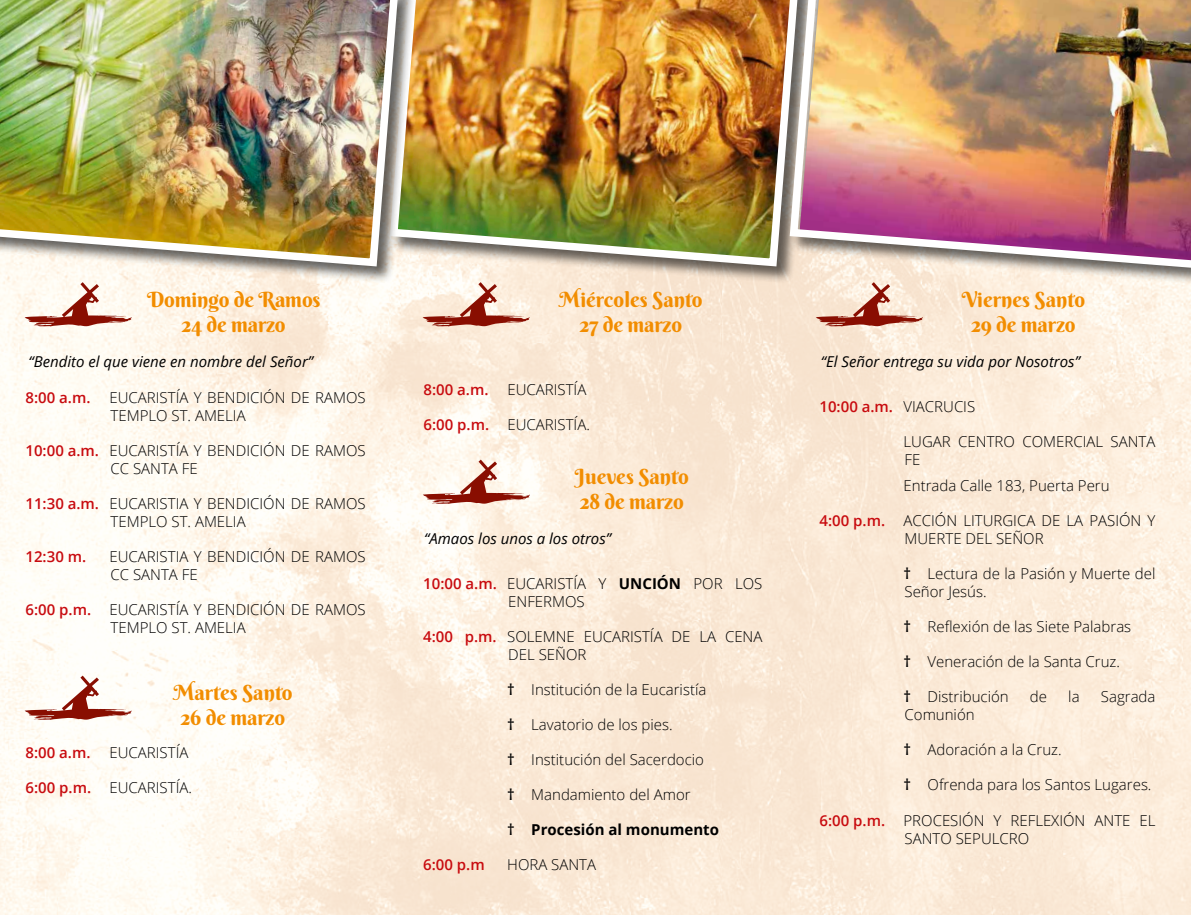
<style>
.page{position:relative;width:1191px;height:915px;background:#fff}
.page>*{position:absolute;margin:0;border:0;box-sizing:border-box;transform-origin:0 0}
.t1{font:21px/25.2px "Berkshire Swash";letter-spacing:-.01em;color:#f28d00;text-align:center}
.t2{font:300 15px/18px "Open Sans";color:#000}
.t3{font:italic 15px "Open Sans";color:#000}
.t4{font:600 15px "Open Sans";color:#c80b0f}
.t5{font:700 15px "Open Sans";color:#000}
.s1{font-weight:600;color:#c80b0f}
.s2{font-weight:700}
.s3{font-weight:600}
.s4{font-weight:300;color:#000}
</style>
<div class="page">
<img style="left:0;top:283px;width:1191px;height:631px">
<div style="left:389px;top:0;width:428px;height:283px;background:#000;opacity:.6"></div>
<img style="left:418px;top:0;width:367px;height:270px">
<div style="left:0;top:0;width:418px;height:284px;background:#000;opacity:.6"></div>
<img style="left:0;top:0;width:405px;height:270px">
<svg style="left:423px;top:459px;width:107px;height:44px"></svg>
<svg style="left:815px;top:287px;width:107px;height:39px;background:#daac9c"></svg>
<svg style="left:25px;top:282px;width:107px;height:44px"></svg>
<svg style="left:25px;top:675px;width:107px;height:44px"></svg>
<svg style="left:422px;top:282px;width:107px;height:44px;background:#dfb7a9"></svg>
<div style="left:789px;top:0;width:402px;height:287px;background:#000;opacity:.6"></div>
<img style="left:785px;top:0;width:406px;height:273px">
<h1 class="t1" style="left:147px;top:286px;width:175px">Domingo de Ramos<br>24 de marzo</h1>
<p class="t3" style="left:28px;top:351px;width:286px">“Bendito el que viene en nombre del Señor”</p>
<p class="t4" style="left:26px;top:387px;width:67px">8:00 a.m.</p>
<p class="t2" style="left:110px;top:388px;width:258px">EUCARISTÍA Y BENDICIÓN DE RAMOS<br>TEMPLO ST. AMELIA</p>
<p class="t2" style="left:111px;top:441px;width:257px;text-indent:-85px"><span class="s1">10:00 a.m.</span> EUCARISTÍA Y BENDICIÓN DE RAMOS<br>CC SANTA FE</p>
<p class="t2" style="left:111px;top:494px;width:257px;text-indent:-85px"><span class="s1">11:30 a.m.</span> EUCARISTIA Y BENDICIÓN DE RAMOS<br>TEMPLO ST. AMELIA</p>
<p class="t4" style="left:26px;top:546px;width:62px">12:30 m.</p>
<p class="t2" style="left:110px;top:547px;width:258px">EUCARISTIA Y BENDICIÓN DE RAMOS<br>CC SANTA FE</p>
<p class="t2" style="left:111px;top:600px;width:257px;text-indent:-85px"><span class="s1">6:00 p.m.</span> EUCARISTÍA Y BENDICIÓN DE RAMOS<br>TEMPLO ST. AMELIA</p>
<h1 class="t1" style="left:173px;top:679px;width:121px">Martes Santo<br>26 de marzo</h1>
<p class="t4" style="left:26px;top:741px;width:67px">8:00 a.m.</p>
<p class="t2" style="left:110px;top:742px;width:80px">EUCARISTÍA</p>
<p class="t2" style="left:26px;top:777px;width:168px"><span class="s1">6:00 p.m.</span> EUCARISTÍA.</p>
<h1 class="t1" style="left:559px;top:286px;width:145px">Miércoles Santo<br>27 de marzo</h1>
<p class="t4" style="left:423px;top:379px;width:67px">8:00 a.m.</p>
<p class="t2" style="left:507px;top:380px;width:80px">EUCARISTÍA</p>
<p class="t2" style="left:423px;top:415px;width:168px"><span class="s1">6:00 p.m.</span> EUCARISTÍA.</p>
<h1 class="t1" style="left:575px;top:464px;width:115px;text-align:left">Jueves Santo<br>28 de marzo</h1>
<p class="t3" style="left:424px;top:528px;width:188px">“Amaos los unos a los otros”</p>
<p class="t2" style="left:508px;top:574px;width:256px;text-indent:-85px"><span class="s1">10:00 a.m.</span> EUCARISTÍA Y <span class="s2">UNCIÓN</span> POR LOS<br>ENFERMOS</p>
<p class="t2" style="left:508px;top:627px;width:256px;text-indent:-85px"><span class="s1">4:00 p.m.</span> SOLEMNE EUCARISTÍA DE LA CENA<br>DEL SEÑOR</p>
<p class="t2" style="left:507px;top:680px;width:201px"><span class="s3">†</span> Institución de la Eucaristía</p>
<p class="t2" style="left:507px;top:715px;width:167px"><span class="s3">†</span> Lavatorio de los pies.</p>
<p class="t2" style="left:507px;top:750px;width:198px"><span class="s3">†</span> Institución del Sacerdocio</p>
<p class="t2" style="left:507px;top:785px;width:185px"><span class="s3">†</span> Mandamiento del Amor</p>
<p class="t5" style="left:507px;top:818px;width:213px"><span class="s3">†</span> Procesión al monumento</p>
<p class="t4" style="left:423px;top:854px;width:63px">6:00 p.m</p>
<p class="t2" style="left:507px;top:855px;width:90px">HORA SANTA</p>
<h1 class="t1" style="left:961px;top:286px;width:125px">Viernes Santo<br>29 de marzo</h1>
<p class="t3" style="left:821px;top:351px;width:260px">“El Señor entrega su vida por Nosotros”</p>
<p class="t4" style="left:819px;top:395px;width:157px">10:00 a.m. <span class="s4">VIACRUCIS</span></p>
<p class="t2" style="left:903px;top:431px;width:253px">LUGAR CENTRO COMERCIAL SANTA<br>FE</p>
<p class="t2" style="left:903px;top:476px;width:207px">Entrada Calle 183, Puerta Peru</p>
<p class="t2" style="left:904px;top:511px;width:252px;text-indent:-85px"><span class="s1">4:00 p.m.</span> ACCIÓN LITURGICA DE LA PASIÓN Y<br>MUERTE DEL SEÑOR</p>
<p class="t2" style="left:903px;top:564px;width:253px"><span class="s3">†</span> Lectura de la Pasión y Muerte del<br>Señor Jesús.</p>
<p class="t2" style="left:903px;top:617px;width:229px"><span class="s3">†</span> Reflexión de las Siete Palabras</p>
<p class="t2" style="left:903px;top:652px;width:218px"><span class="s3">†</span> Veneración de la Santa Cruz.</p>
<p class="t2" style="left:903px;top:687px;width:107px"><span class="s3">†</span> Distribución</p>
<p class="t2" style="left:1030px;top:687px;width:19px">de</p>
<p class="t2" style="left:1068px;top:687px;width:13px">la</p>
<p class="t2" style="left:1100px;top:687px;width:56px">Sagrada</p>
<p class="t2" style="left:904px;top:705px;width:72px">Comunión</p>
<p class="t2" style="left:903px;top:740px;width:160px"><span class="s3">†</span> Adoración a la Cruz.</p>
<p class="t2" style="left:903px;top:775px;width:249px"><span class="s3">†</span> Ofrenda para los Santos Lugares.</p>
<p class="t2" style="left:904px;top:810px;width:252px;text-indent:-85px"><span class="s1">6:00 p.m.</span> PROCESIÓN Y REFLEXIÓN ANTE EL<br>SANTO SEPULCRO</p>
</div>
